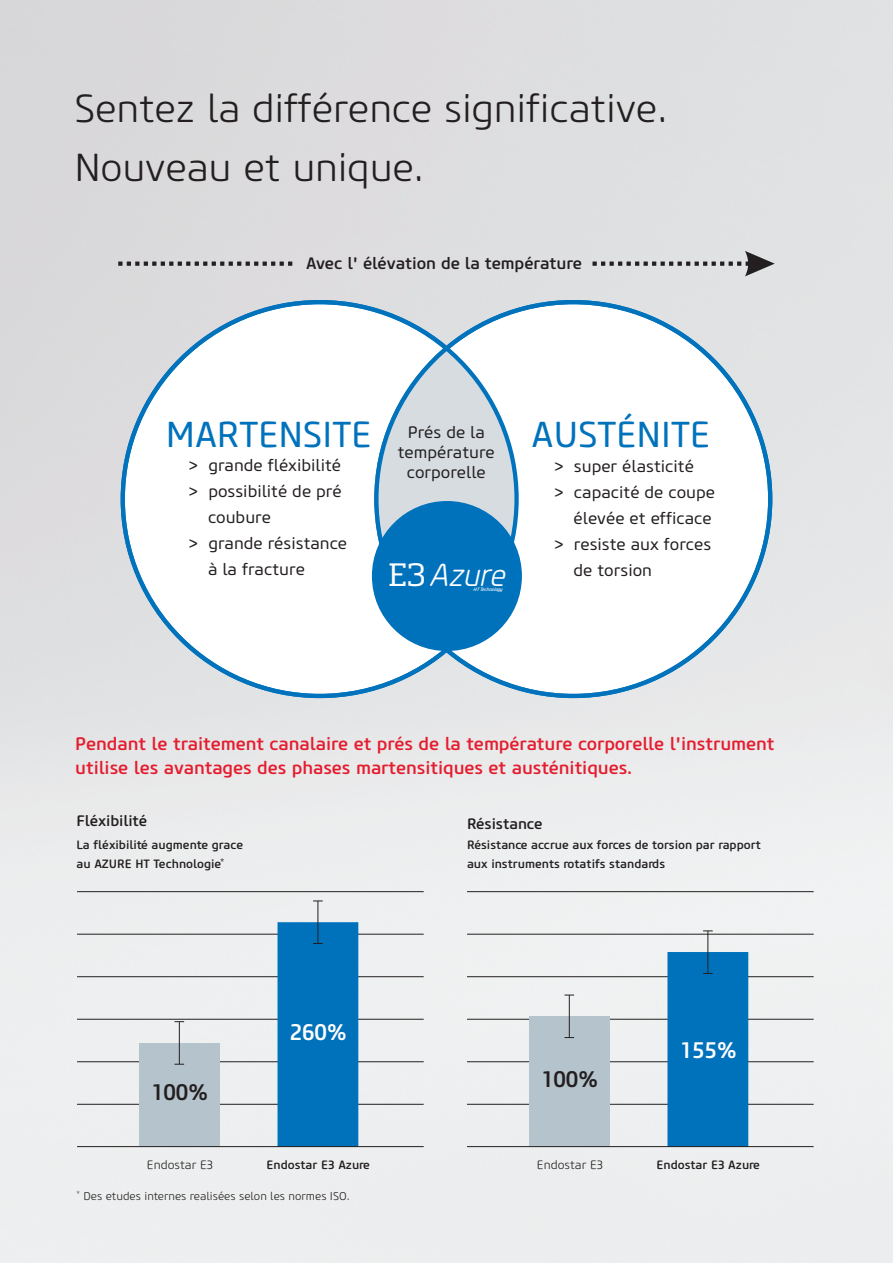
<style>
.page{position:relative;width:893px;height:1263px;background:#fff}
.page>*{position:absolute;margin:0;border:0;box-sizing:border-box;transform-origin:0 0}
.t1{font:300 39px/58.9px "Core Sans M35";letter-spacing:-.005em;color:#231f20}
.t2{font:36px "Core Sans M45";letter-spacing:-.005em;color:#0072bc}
.t3{font:italic 31.95px "Planer";color:#fff}
.t4{font:500 22.5px "Core Sans M55";letter-spacing:-.005em;color:#231f20}
.t5{font:500 22.5px "Core Sans M55";letter-spacing:-.005em;color:#fff}
.t6{font:500 18px/24px "Core Sans M55";letter-spacing:-.005em;color:#e41d2f}
.t7{font:16.5px/20px "Core Sans M45";color:#231f20;text-align:center}
.t8{font:500 16.5px "Core Sans M55";letter-spacing:-.005em;color:#231f20}
.t9{font:500 15px "Core Sans M55";letter-spacing:-.005em;color:#231f20}
.t10{font:500 12px/18.9px "Core Sans M55";color:#231f20}
.t11{font:300 12px "Core Sans M35";color:#231f20}
.t12{font:300 11.25px "Core Sans M35";color:#231f20}
.t13{font:500 6px "Core Sans M55";color:#231f20}
.t14{font:300 5.7px "Core Sans M35";color:#231f20}
.t15{font:italic 700 4.65px "Sommet";letter-spacing:.02em;color:#fff}
.s1{font-family:"Sommet Slab";font-style:normal;font-size:31.5px}
</style>
<div class="page">
<img style="left:0;top:0;width:893px;height:1263px">
<hr style="left:77px;top:1104px;width:347px;height:1px;background:#231f20">
<hr style="left:77px;top:1061px;width:347px;height:1px;background:#231f20">
<hr style="left:77px;top:1019px;width:347px;height:1px;background:#231f20">
<hr style="left:77px;top:976px;width:347px;height:1px;background:#231f20">
<hr style="left:77px;top:934px;width:347px;height:1px;background:#231f20">
<hr style="left:77px;top:891px;width:347px;height:1px;background:#231f20">
<hr style="left:467px;top:1104px;width:347px;height:1px;background:#231f20">
<hr style="left:467px;top:1061px;width:347px;height:1px;background:#231f20">
<hr style="left:467px;top:1019px;width:347px;height:1px;background:#231f20">
<hr style="left:467px;top:976px;width:347px;height:1px;background:#231f20">
<hr style="left:467px;top:934px;width:347px;height:1px;background:#231f20">
<hr style="left:467px;top:891px;width:347px;height:1px;background:#231f20">
<div style="left:139px;top:1043px;width:81px;height:103px;background:#b5c4cc"></div>
<div style="left:529px;top:1016px;width:81px;height:130px;background:#b5c4cc"></div>
<hr style="left:77px;top:1146px;width:347px;height:1px;background:#231f20">
<hr style="left:467px;top:1146px;width:347px;height:1px;background:#231f20">
<hr style="left:179px;top:1022px;width:1px;height:42px;background:#231f20">
<hr style="left:569px;top:995px;width:1px;height:42px;background:#231f20">
<div style="left:667px;top:952px;width:81px;height:195px;background:#0072bc"></div>
<hr style="left:707px;top:931px;width:1px;height:42px;background:#231f20">
<div style="left:278px;top:922px;width:80px;height:225px;background:#0072bc"></div>
<hr style="left:317px;top:901px;width:1px;height:42px;background:#231f20">
<svg style="left:592px;top:251px;width:183px;height:25px;background:#c4c4c5"></svg>
<svg style="left:118px;top:261px;width:176px;height:5px"></svg>
<div style="left:121px;top:300px;width:398px;height:398px;background:#fff;border:4px solid #0073bc;border-radius:50%"></div>
<div style="left:374px;top:300px;width:398px;height:398px;background:#fff;border:4px solid #0073bc;border-radius:50%"></div>
<svg style="left:372px;top:349px;width:147px;height:297px"></svg>
<div style="left:372px;top:501px;width:150px;height:150px;background:#0072bc;border-radius:50%"></div>
<h1 class="t1" style="left:74px;top:82px;width:594px">Sentez la différence significative.<br>Nouveau et unique.</h1>
<p class="t8" style="left:306px;top:257px;width:277px">Avec l' élévation de la température</p>
<h2 class="t2" style="left:166px;top:420px;width:207px">MARTENSITE</h2>
<p class="t7" style="left:188px;top:457px;width:154px">&gt; grande fléxibilité</p>
<p class="t7" style="left:188px;top:483px;width:155px">&gt; possibilité de pré</p>
<p class="t7" style="left:208px;top:509px;width:64px">coubure</p>
<p class="t7" style="left:188px;top:535px;width:160px">&gt; grande résistance</p>
<p class="t7" style="left:208px;top:561px;width:98px">à la fracture</p>
<p class="t7" style="left:398px;top:424px;width:99px">Prés de la température corporelle</p>
<h3 class="t3" style="left:389px;top:562px;width:117px"><span class="s1">E3</span>Azure</h3>
<p class="t15" style="left:473px;top:588px;width:31px">HT Technology</p>
<h2 class="t2" style="left:532px;top:420px;width:180px">AUSTÉNITE</h2>
<p class="t7" style="left:554px;top:457px;width:142px">&gt; super élasticité</p>
<p class="t7" style="left:554px;top:483px;width:163px">&gt; capacité de coupe</p>
<p class="t7" style="left:574px;top:509px;width:140px">élevée et efficace</p>
<p class="t7" style="left:554px;top:535px;width:159px">&gt; resiste aux forces</p>
<p class="t7" style="left:574px;top:561px;width:80px">de torsion</p>
<p class="t6" style="left:75px;top:733px;width:701px">Pendant le traitement canalaire et prés de la température corporelle l'instrument utilise les avantages des phases martensitiques et austénitiques.</p>
<p class="t9" style="left:77px;top:815px;width:72px">Fléxibilité</p>
<p class="t9" style="left:467px;top:818px;width:77px">Résistance</p>
<p class="t10" style="left:77px;top:836px;width:168px">La fléxibilité augmente grace</p>
<p class="t13" style="left:221px;top:857px;width:5px">*</p>
<p class="t10" style="left:77px;top:855px;width:146px">au AZURE HT Technologie</p>
<h3 class="t4" style="left:151px;top:1083px;width:59px">100%</h3>
<h3 class="t5" style="left:290px;top:1023px;width:59px">260%</h3>
<p class="t11" style="left:147px;top:1160px;width:68px">Endostar E3</p>
<p class="t10" style="left:267px;top:1156px;width:105px">Endostar E3 Azure</p>
<p class="t14" style="left:77px;top:1190px;width:5px">*</p>
<p class="t12" style="left:83px;top:1192px;width:268px">Des etudes internes realisées selon les normes ISO.</p>
<p class="t10" style="left:467px;top:836px;width:295px">Résistance accrue aux forces de torsion par rapport aux instruments rotatifs standards</p>
<h3 class="t4" style="left:541px;top:1070px;width:59px">100%</h3>
<h3 class="t5" style="left:680px;top:1042px;width:59px">155%</h3>
<p class="t11" style="left:537px;top:1160px;width:68px">Endostar E3</p>
<p class="t10" style="left:656px;top:1156px;width:105px">Endostar E3 Azure</p>
</div>
